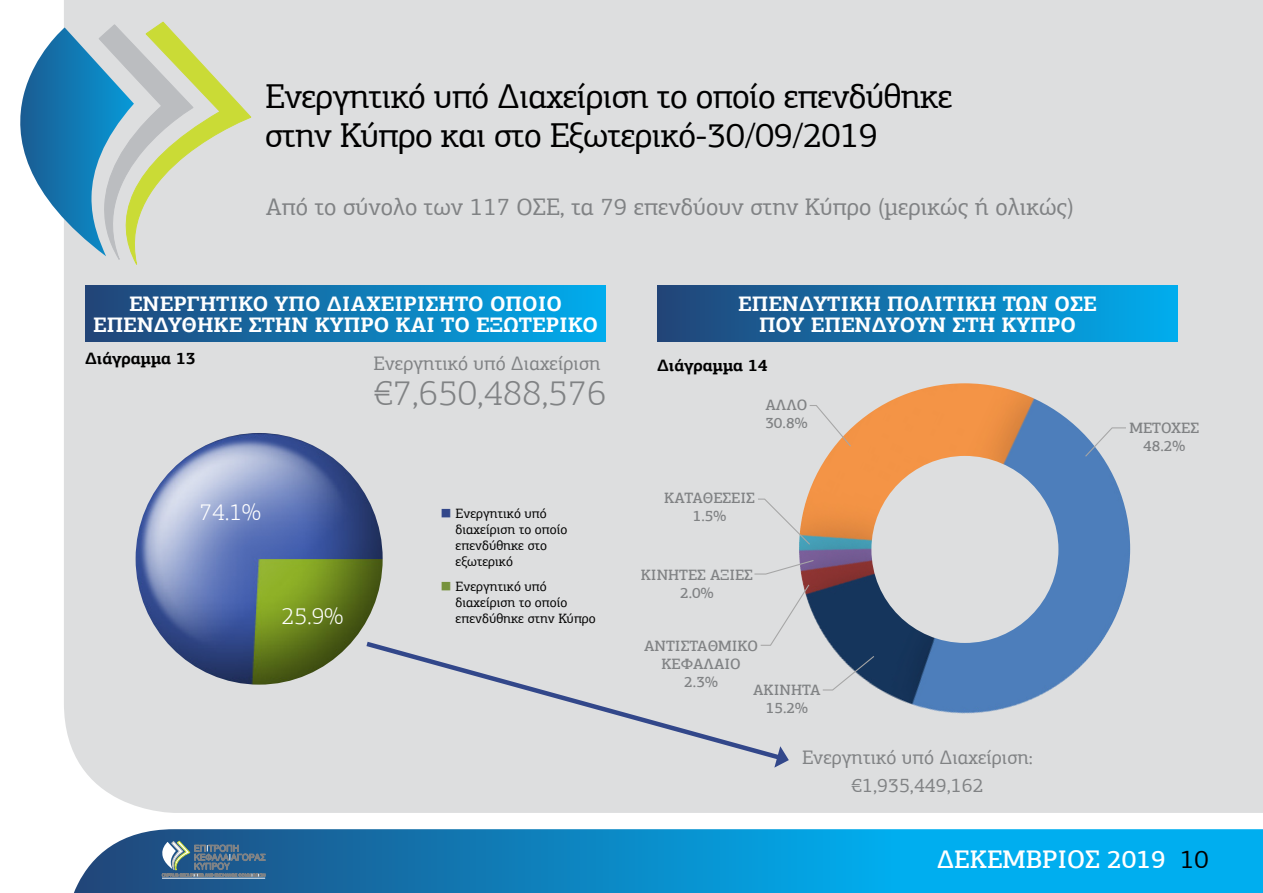
<style>
.page{position:relative;width:1263px;height:893px;background:#fff}
.page>*{position:absolute;margin:0;border:0;box-sizing:border-box;transform-origin:0 0}
.t1{font:300 35.85px "PF Agora Slab Pro";color:#808284}
.t2{font:34.5px/39px "PF Agora Slab Pro";letter-spacing:-.02em;color:#000}
.t3{font:500 25.5px "PF Agora Slab Pro";color:#fff}
.t4{font:24px "PF Agora Slab Pro";color:#808284}
.t5{font:300 23.7px "PF Agora Slab Pro";color:#fff}
.t6{font:700 21px/21px "PF Agora Slab Pro";color:#fff;text-align:center}
.t7{font:19.5px/27.8px "PF Agora Slab Pro";color:#808284;text-align:center}
.t8{font:700 16.5px "PF Agora Slab Pro";color:#000}
.t9{font:500 15px/18px "PF Agora Slab Pro";color:#808284;text-align:center}
.t10{font:13.5px/16.2px "PF Agora Slab Pro";color:#000}
.s1{color:#32478a}
.s2{color:#76923c}
.s3{font-weight:400;color:#000}
</style>
<div class="page">
<div style="left:64px;top:0;width:1199px;height:813px;background:#dddedf"></div>
<svg style="left:74px;top:829px;width:1189px;height:64px;background:#1091cc"></svg>
<hr style="left:162px;top:878px;width:103px;height:1px;background:#fff">
<svg style="left:161px;top:841px;width:104px;height:36px;background:#507592"></svg>
<svg style="left:20px;top:22px;width:231px;height:243px;background:#abc5c4"></svg>
<img style="left:799px;top:383px;width:331px;height:331px">
<div style="left:85px;top:285px;width:521px;height:57px;background:linear-gradient(to right,#247,#00adee)"></div>
<div style="left:657px;top:285px;width:521px;height:57px;background:linear-gradient(to right,#247,#00adee)"></div>
<svg style="left:808px;top:404px;width:44px;height:44px;background:#ddd4ce"></svg>
<svg style="left:757px;top:498px;width:54px;height:48px;background:#d6d0c8"></svg>
<svg style="left:753px;top:559px;width:62px;height:16px"></svg>
<div style="left:759px;top:583px;width:51px;height:63px;background:#dddedf"></div>
<svg style="left:822px;top:655px;width:53px;height:36px;background:#9ca7b3"></svg>
<svg style="left:1084px;top:427px;width:43px;height:31px"></svg>
<img style="left:136px;top:433px;width:247px;height:252px">
<div style="left:361px;top:638px;width:426px;height:125px;background:#dddedf"></div>
<svg style="left:774px;top:746px;width:15px;height:22px"></svg>
<h2 class="t2" style="left:265px;top:76px;width:689px">Ενεργητικό υπό Διαχείριση το οποίο επενδύθηκε στην Κύπρο και στο Εξωτερικό-30/09/2019</h2>
<p class="t4" style="left:266px;top:192px;width:810px">Από το σύνολο των 117 ΟΣΕ, τα 79 επενδύουν στην Κύπρο (μερικώς ή ολικώς)</p>
<p class="t6" style="left:93px;top:293px;width:504px">ΕΝΕΡΓΗΤΙΚΌ ΥΠΌ ΔΙΑΧΕΊΡΙΣΗΤΟ ΟΠΟΊΟ<br>ΕΠΕΝΔΎΘΗΚΕ ΣΤΗΝ ΚΎΠΡΟ ΚΑΙ ΤΟ ΕΞΩΤΕΡΙΚΌ</p>
<p class="t6" style="left:738px;top:293px;width:360px">ΕΠΕΝΔΥΤΙΚΉ ΠΟΛΙΤΙΚΉ ΤΩΝ ΟΣΕ<br>ΠΟΥ ΕΠΕΝΔΎΟΥΝ ΣΤΗ ΚΎΠΡΟ</p>
<p class="t8" style="left:85px;top:347px;width:112px">Διάγραμμα 13</p>
<p class="t7" style="left:374px;top:350px;width:228px">Ενεργητικό υπό Διαχείριση</p>
<h1 class="t1" style="left:374px;top:372px;width:234px">€7,650,488,576</h1>
<p class="t8" style="left:657px;top:355px;width:112px">Διάγραμμα 14</p>
<p class="t9" style="left:765px;top:396px;width:44px;text-align:left">ΆΛΛΟ<br>30.8%</p>
<p class="t5" style="left:199px;top:498px;width:63px">74.1%</p>
<p class="t5" style="left:282px;top:602px;width:63px">25.9%</p>
<p class="t10" style="left:456px;top:505px;width:113px;text-indent:-15px"><span class="s1">■</span> Ενεργητικό υπό διαχείριση το οποίο επενδύθηκε στο εξωτερικό</p>
<p class="t10" style="left:456px;top:578px;width:142px;text-indent:-15px"><span class="s2">■</span> Ενεργητικό υπό διαχείριση το οποίο επενδύθηκε στην Κύπρο</p>
<p class="t9" style="left:664px;top:489px;width:92px">ΚΑΤΑΘΈΣΕΙΣ<br>1.5%</p>
<p class="t9" style="left:641px;top:565px;width:114px">ΚΙΝΗΤΈΣ ΑΞΊΕΣ<br>2.0%</p>
<p class="t9" style="left:644px;top:636px;width:114px">ΑΝΤΙΣΤΑΘΜΙΚΌ<br>ΚΕΦΆΛΑΙΟ<br>2.3%</p>
<p class="t9" style="left:753px;top:681px;width:69px">ΑΚΙΝΗΤΑ<br>15.2%</p>
<p class="t7" style="left:802px;top:743px;width:232px">Ενεργητικό υπό Διαχείριση: €1,935,449,162</p>
<p class="t9" style="left:1129px;top:419px;width:71px">METOXEΣ<br>48.2%</p>
<p class="t3" style="left:937px;top:843px;width:274px">ΔΕΚΕΜΒΡΙΟΣ 2019 <span class="s3">10</span></p>
</div>
